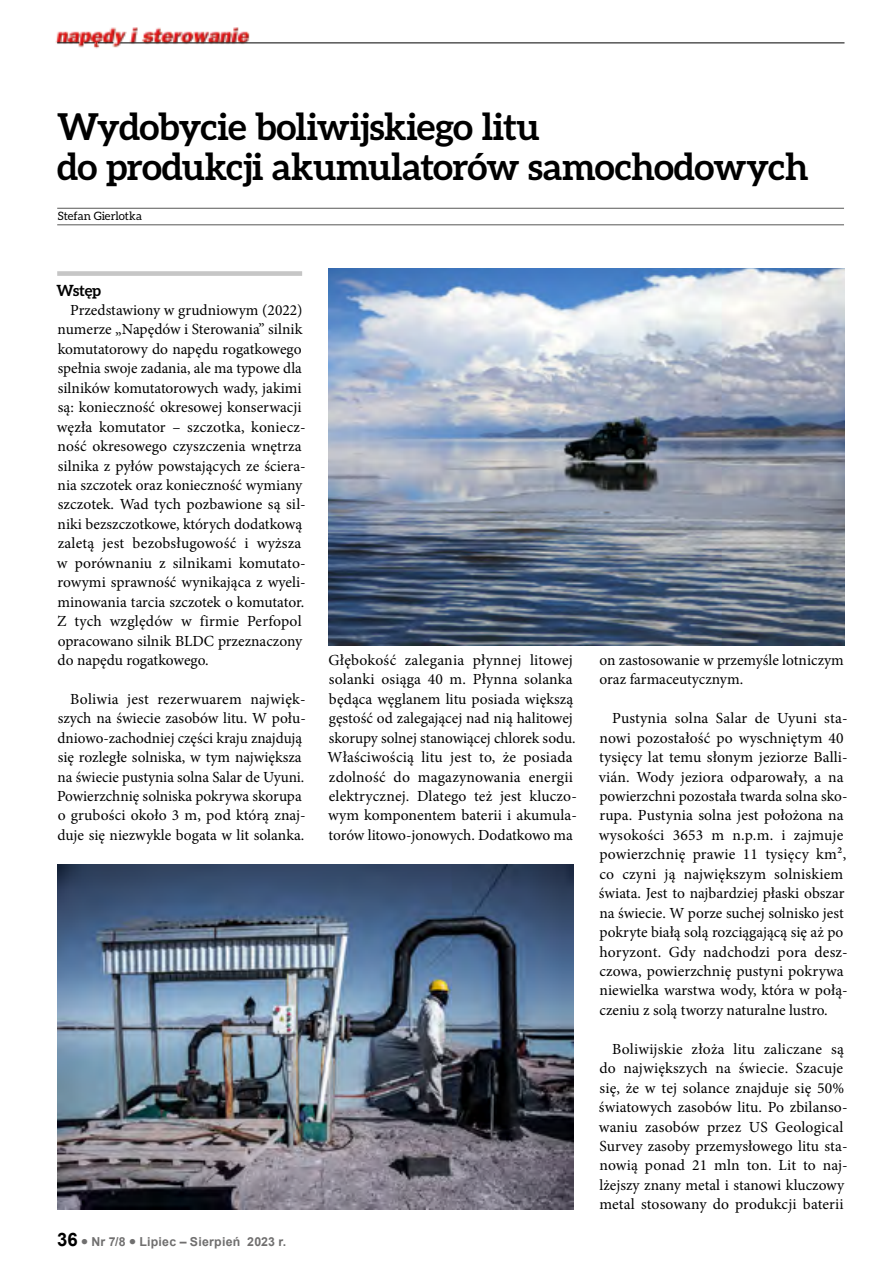
<style>
.page{position:relative;width:893px;height:1263px;background:#fff}
.page>*{position:absolute;margin:0;border:0;box-sizing:border-box;transform-origin:0 0}
.t1{font:700 37.05px/40px "Aleo";letter-spacing:-.02em;color:#000}
.t2{font:15.45px/19.5px "Minion Pro";letter-spacing:.005em;color:#000}
.t3{font:700 15.45px "Aleo";letter-spacing:-.015em;color:#000}
.t4{font:700 12.3px "Arial";letter-spacing:.02em;color:#706f6f}
.t5{font:11.55px "Aleo";letter-spacing:.005em;color:#000}
.s1{font-size:18.45px;color:#000}
</style>
<div class="page">
<img style="left:55px;top:27px;width:196px;height:22px">
<hr style="left:120px;top:43px;width:724px;height:1px;background:#000">
<svg style="left:57px;top:43px;width:56px;height:1px"></svg>
<hr style="left:57px;top:208px;width:787px;height:1px;background:#575756">
<hr style="left:57px;top:225px;width:787px;height:1px;background:#575756">
<div style="left:57px;top:271px;width:245px;height:5px;background:#c6c6c6"></div>
<img style="left:328px;top:268px;width:516px;height:377px">
<img style="left:57px;top:865px;width:517px;height:344px">
<h1 class="t1" style="left:57px;top:106px;width:753px">Wydobycie boliwijskiego litu<br>do produkcji akumulatorów samochodowych</h1>
<p class="t5" style="left:58px;top:210px;width:86px">Stefan Gierlotka</p>
<p class="t3" style="left:56px;top:281px;width:46px">Wstęp</p>
<p class="t2" style="left:57px;top:300px;width:250px;text-indent:13px">Przedstawiony w grudniowym (2022) numerze „Napędów i Sterowania” silnik komutatorowy do napędu rogatkowego spełnia swoje zadania, ale ma typowe dla silników komutatorowych wady, jakimi są: konieczność okresowej konserwacji węzła komutator – szczotka, koniecz&shy;ność okresowego czyszczenia wnętrza silnika z pyłów powstających ze ściera&shy;nia szczotek oraz konieczność wymiany szczotek. Wad tych pozbawione są sil&shy;niki bezszczotkowe, których dodatkową zaletą jest bezobsługowość i wyższa w porównaniu z silnikami komutato&shy;rowymi sprawność wynikająca z wyeli&shy;minowania tarcia szczotek o komutator.<br>Z tych względów w firmie Perfopol opracowano silnik BLDC przeznaczony do napędu rogatkowego.</p>
<p class="t2" style="left:57px;top:689px;width:250px;text-indent:13px">Boliwia jest rezerwuarem najwięk&shy;szych na świecie zasobów litu. W połu&shy;dniowo-zachodniej części kraju znajdują się rozległe solniska, w tym największa na świecie pustynia solna Salar de Uyuni.<br>Powierzchnię solniska pokrywa skorupa o grubości około 3 m, pod którą znaj&shy;duje się niezwykle bogata w lit solanka.</p>
<p class="t4" style="left:57px;top:1234px;width:231px"><span class="s1">36</span> ● Nr 7/8 ● Lipiec – Sierpień 2023 r.</p>
<p class="t2" style="left:327px;top:650px;width:251px">Głębokość zalegania płynnej litowej solanki osiąga 40 m. Płynna solanka będąca węglanem litu posiada większą gęstość od zalegającej nad nią halitowej skorupy solnej stanowiącej chlorek sodu.<br>Właściwością litu jest to, że posiada zdolność do magazynowania energii elektrycznej. Dlatego też jest kluczo&shy;wym komponentem baterii i akumula&shy;torów litowo-jonowych. Dodatkowo ma</p>
<p class="t2" style="left:599px;top:650px;width:246px">on zastosowanie w przemyśle lotniczym oraz farmaceutycznym.</p>
<p class="t2" style="left:599px;top:709px;width:250px;text-indent:13px">Pustynia solna Salar de Uyuni sta&shy;nowi pozostałość po wyschniętym 40 tysięcy lat temu słonym jeziorze Balli&shy;vián. Wody jeziora odparowały, a na powierzchni pozostała twarda solna sko&shy;rupa. Pustynia solna jest położona na wysokości 3653 m n.p.m. i zajmuje powierzchnię prawie 11 tysięcy km², co czyni ją największym solniskiem świata. Jest to najbardziej płaski obszar na świecie. W porze suchej solnisko jest pokryte białą solą rozciągającą się aż po horyzont. Gdy nadchodzi pora desz&shy;czowa, powierzchnię pustyni pokrywa niewielka warstwa wody, która w połą&shy;czeniu z solą tworzy naturalne lustro.</p>
<p class="t2" style="left:599px;top:1039px;width:250px;text-indent:13px">Boliwijskie złoża litu zaliczane są do największych na świecie. Szacuje się, że w tej solance znajduje się 50% światowych zasobów litu. Po zbilanso&shy;waniu zasobów przez US Geological Survey zasoby przemysłowego litu sta&shy;nowią ponad 21 mln ton. Lit to naj&shy;lżejszy znany metal i stanowi kluczowy metal stosowany do produkcji baterii</p>
</div>
